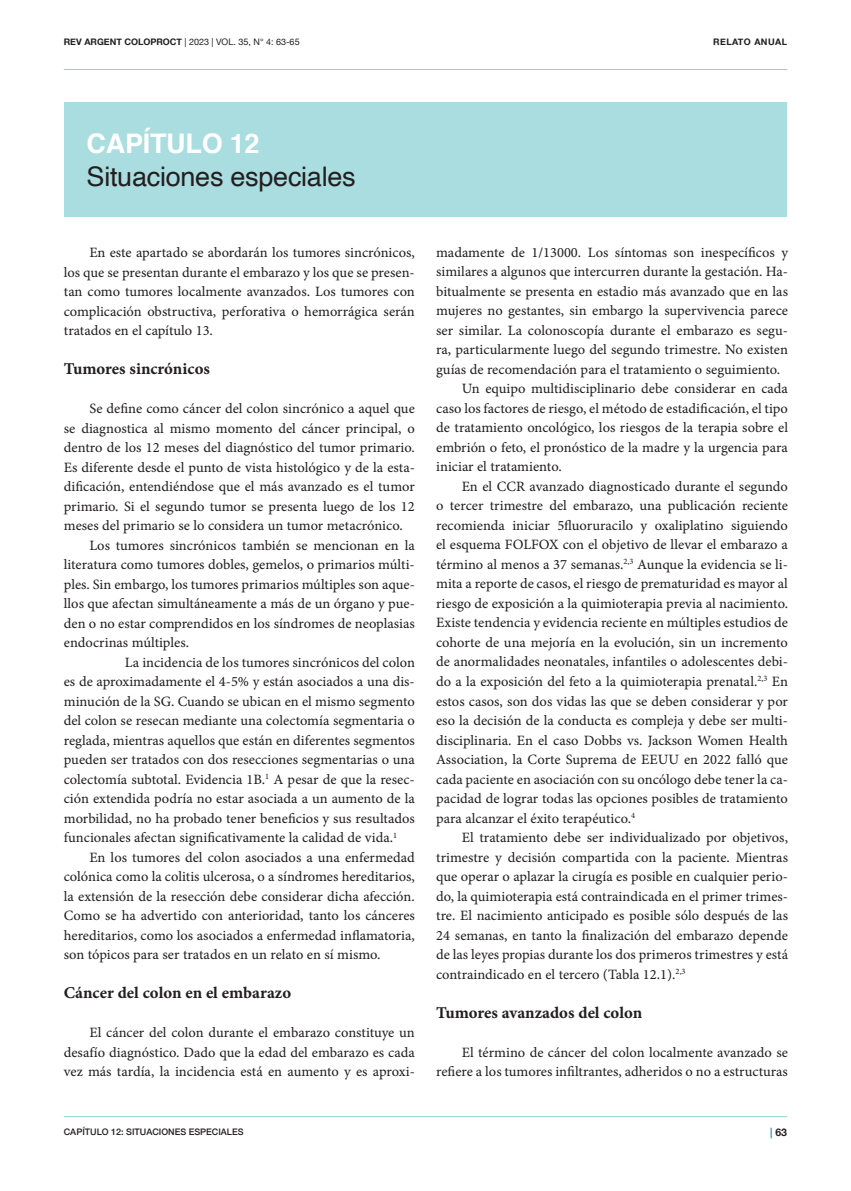
<style>
.page{position:relative;width:851px;height:1191px;background:#fff}
.page>*{position:absolute;margin:0;border:0;box-sizing:border-box;transform-origin:0 0}
.t1{font:27px "Helvetica";letter-spacing:-.01em;color:#231f20}
.t2{font:700 27px "Helvetica";letter-spacing:-.01em;color:#fff}
.t3{font:16.5px "Minion Pro Bold Capt";color:#231f20}
.t4{font:14.25px/19.5px "Minion Pro Capt";color:#231f20;text-align:justify}
.t5{font:700 10.5px "Helvetica Neue";color:#231f20}
.t6{font:9px "Helvetica Neue";color:#231f20}
.t7{font:500 9px "Helvetica Neue";color:#231f20}
.t8{font:700 9px "Helvetica Neue";letter-spacing:.05em;color:#231f20}
.s1{font-weight:700}
.s2{color:#2795a0}
</style>
<div class="page">
<hr style="left:64px;top:69px;width:723px;height:1px;background:#8dd3d6">
<hr style="left:64px;top:1116px;width:723px;height:1px;background:#8dd3d6">
<div style="left:65px;top:102px;width:722px;height:115px;background:#aadddf"></div>
<p class="t6" style="left:64px;top:35px;width:237px"><span class="s1">REV ARGENT COLOPROCT</span> | 2023 | VOL. 35, N° 4: 63-65</p>
<p class="t8" style="left:713px;top:34px;width:75px">RELATO ANUAL</p>
<h1 class="t2" style="left:87px;top:122px;width:174px">CAPÍTULO 12</h1>
<h1 class="t1" style="left:87px;top:155px;width:270px">Situaciones especiales</h1>
<p class="t4" style="left:64px;top:243px;width:352px;text-indent:26px">En este apartado se abordarán los tumores sincrónicos, los que se presentan durante el embarazo y los que se presen&shy;tan como tumores localmente avanzados. Los tumores con complicación obstructiva, perforativa o hemorrágica serán tratados en el capítulo 13.</p>
<p class="t3" style="left:64px;top:357px;width:148px">Tumores sincrónicos</p>
<p class="t4" style="left:89px;top:399px;width:327px">Se define como cáncer del colon sincrónico a aquel que</p>
<p class="t4" style="left:64px;top:418px;width:352px">se diagnostica al mismo momento del cáncer principal, o</p>
<p class="t4" style="left:64px;top:438px;width:352px">dentro de los 12 meses del diagnóstico del tumor primario.</p>
<p class="t4" style="left:64px;top:457px;width:352px">Es diferente desde el punto de vista histológico y de la esta-</p>
<p class="t4" style="left:64px;top:477px;width:352px">dificación, entendiéndose que el más avanzado es el tumor</p>
<p class="t4" style="left:64px;top:496px;width:352px">primario. Si el segundo tumor se presenta luego de los 12</p>
<p class="t4" style="left:64px;top:516px;width:340px">meses del primario se lo considera un tumor metacrónico.</p>
<p class="t4" style="left:89px;top:535px;width:327px">Los tumores sincrónicos también se mencionan en la</p>
<p class="t4" style="left:64px;top:555px;width:352px">literatura como tumores dobles, gemelos, o primarios múlti-</p>
<p class="t4" style="left:64px;top:574px;width:352px">ples. Sin embargo, los tumores primarios múltiples son aque-</p>
<p class="t4" style="left:64px;top:594px;width:352px">llos que afectan simultáneamente a más de un órgano y pue-</p>
<p class="t4" style="left:64px;top:613px;width:352px">den o no estar comprendidos en los síndromes de neoplasias</p>
<p class="t4" style="left:64px;top:633px;width:127px">endocrinas múltiples.</p>
<p class="t4" style="left:125px;top:652px;width:291px">La incidencia de los tumores sincrónicos del colon</p>
<p class="t4" style="left:64px;top:672px;width:352px">es de aproximadamente el 4-5% y están asociados a una dis-</p>
<p class="t4" style="left:64px;top:691px;width:352px">minución de la SG. Cuando se ubican en el mismo segmento</p>
<p class="t4" style="left:64px;top:711px;width:352px">del colon se resecan mediante una colectomía segmentaria o</p>
<p class="t4" style="left:64px;top:730px;width:352px">reglada, mientras aquellos que están en diferentes segmentos</p>
<p class="t4" style="left:64px;top:750px;width:352px">pueden ser tratados con dos resecciones segmentarias o una</p>
<p class="t4" style="left:64px;top:769px;width:352px">colectomía subtotal. Evidencia 1B.<sup>1</sup> A pesar de que la resec-</p>
<p class="t4" style="left:64px;top:789px;width:352px">ción extendida podría no estar asociada a un aumento de la</p>
<p class="t4" style="left:64px;top:808px;width:352px">morbilidad, no ha probado tener beneficios y sus resultados</p>
<p class="t4" style="left:64px;top:828px;width:335px">funcionales afectan significativamente la calidad de vida.<sup>1</sup></p>
<p class="t4" style="left:89px;top:847px;width:327px">En los tumores del colon asociados a una enfermedad</p>
<p class="t4" style="left:64px;top:867px;width:352px">colónica como la colitis ulcerosa, o a síndromes hereditarios,</p>
<p class="t4" style="left:64px;top:886px;width:352px">la extensión de la resección debe considerar dicha afección.</p>
<p class="t4" style="left:64px;top:906px;width:352px">Como se ha advertido con anterioridad, tanto los cánceres</p>
<p class="t4" style="left:64px;top:925px;width:352px">hereditarios, como los asociados a enfermedad inflamatoria,</p>
<p class="t4" style="left:64px;top:945px;width:318px">son tópicos para ser tratados en un relato en sí mismo.</p>
<p class="t3" style="left:64px;top:981px;width:229px">Cáncer del colon en el embarazo</p>
<p class="t4" style="left:64px;top:1023px;width:352px;text-indent:26px">El cáncer del colon durante el embarazo constituye un desafío diagnóstico. Dado que la edad del embarazo es cada vez más tardía, la incidencia está en aumento y es aproxi-</p>
<p class="t7" style="left:64px;top:1124px;width:181px">CAPÍTULO 12: SITUACIONES ESPECIALES</p>
<p class="t4" style="left:436px;top:242px;width:353px">madamente de 1/13000. Los síntomas son inespecíficos y</p>
<p class="t4" style="left:436px;top:262px;width:353px">similares a algunos que intercurren durante la gestación. Ha-</p>
<p class="t4" style="left:436px;top:281px;width:353px">bitualmente se presenta en estadio más avanzado que en las</p>
<p class="t4" style="left:436px;top:301px;width:353px">mujeres no gestantes, sin embargo la supervivencia parece</p>
<p class="t4" style="left:436px;top:320px;width:353px">ser similar. La colonoscopía durante el embarazo es segu-</p>
<p class="t4" style="left:436px;top:340px;width:353px">ra, particularmente luego del segundo trimestre. No existen</p>
<p class="t4" style="left:436px;top:359px;width:345px">guías de recomendación para el tratamiento o seguimiento.</p>
<p class="t4" style="left:461px;top:379px;width:328px">Un equipo multidisciplinario debe considerar en cada</p>
<p class="t4" style="left:436px;top:398px;width:353px">caso los factores de riesgo, el método de estadificación, el tipo</p>
<p class="t4" style="left:436px;top:418px;width:353px">de tratamiento oncológico, los riesgos de la terapia sobre el</p>
<p class="t4" style="left:436px;top:437px;width:353px">embrión o feto, el pronóstico de la madre y la urgencia para</p>
<p class="t4" style="left:436px;top:457px;width:127px">iniciar el tratamiento.</p>
<p class="t4" style="left:461px;top:476px;width:328px">En el CCR avanzado diagnosticado durante el segundo</p>
<p class="t4" style="left:436px;top:496px;width:353px">o tercer trimestre del embarazo, una publicación reciente</p>
<p class="t4" style="left:436px;top:515px;width:353px">recomienda iniciar 5fluoruracilo y oxaliplatino siguiendo</p>
<p class="t4" style="left:436px;top:535px;width:353px">el esquema FOLFOX con el objetivo de llevar el embarazo a</p>
<p class="t4" style="left:436px;top:554px;width:353px">término al menos a 37 semanas.<sup>2,3</sup> Aunque la evidencia se li-</p>
<p class="t4" style="left:436px;top:574px;width:353px">mita a reporte de casos, el riesgo de prematuridad es mayor al</p>
<p class="t4" style="left:436px;top:593px;width:353px">riesgo de exposición a la quimioterapia previa al nacimiento.</p>
<p class="t4" style="left:436px;top:613px;width:353px">Existe tendencia y evidencia reciente en múltiples estudios de</p>
<p class="t4" style="left:436px;top:632px;width:353px">cohorte de una mejoría en la evolución, sin un incremento</p>
<p class="t4" style="left:436px;top:652px;width:353px">de anormalidades neonatales, infantiles o adolescentes debi-</p>
<p class="t4" style="left:436px;top:671px;width:353px">do a la exposición del feto a la quimioterapia prenatal.<sup>2,3</sup> En</p>
<p class="t4" style="left:436px;top:691px;width:353px">estos casos, son dos vidas las que se deben considerar y por</p>
<p class="t4" style="left:436px;top:710px;width:353px">eso la decisión de la conducta es compleja y debe ser multi-</p>
<p class="t4" style="left:436px;top:730px;width:353px">disciplinaria. En el caso Dobbs vs. Jackson Women Health</p>
<p class="t4" style="left:436px;top:749px;width:353px">Association, la Corte Suprema de EEUU en 2022 falló que</p>
<p class="t4" style="left:436px;top:769px;width:353px">cada paciente en asociación con su oncólogo debe tener la ca-</p>
<p class="t4" style="left:436px;top:788px;width:353px">pacidad de lograr todas las opciones posibles de tratamiento</p>
<p class="t4" style="left:436px;top:808px;width:200px">para alcanzar el éxito terapéutico.<sup>4</sup></p>
<p class="t4" style="left:461px;top:827px;width:328px">El tratamiento debe ser individualizado por objetivos,</p>
<p class="t4" style="left:436px;top:847px;width:353px">trimestre y decisión compartida con la paciente. Mientras</p>
<p class="t4" style="left:436px;top:866px;width:353px">que operar o aplazar la cirugía es posible en cualquier perio-</p>
<p class="t4" style="left:436px;top:886px;width:353px">do, la quimioterapia está contraindicada en el primer trimes-</p>
<p class="t4" style="left:436px;top:905px;width:353px">tre. El nacimiento anticipado es posible sólo después de las</p>
<p class="t4" style="left:436px;top:925px;width:353px">24 semanas, en tanto la finalización del embarazo depende</p>
<p class="t4" style="left:436px;top:944px;width:353px">de las leyes propias durante los dos primeros trimestres y está</p>
<p class="t4" style="left:436px;top:964px;width:251px">contraindicado en el tercero (Tabla 12.1).<sup>2,3</sup></p>
<p class="t3" style="left:436px;top:1000px;width:208px">Tumores avanzados del colon</p>
<p class="t4" style="left:436px;top:1042px;width:353px;text-align:right">El término de cáncer del colon localmente avanzado se refiere a los tumores infiltrantes, adheridos o no a estructuras</p>
<p class="t5" style="left:770px;top:1124px;width:18px"><span class="s2">|</span> 63</p>
</div>
